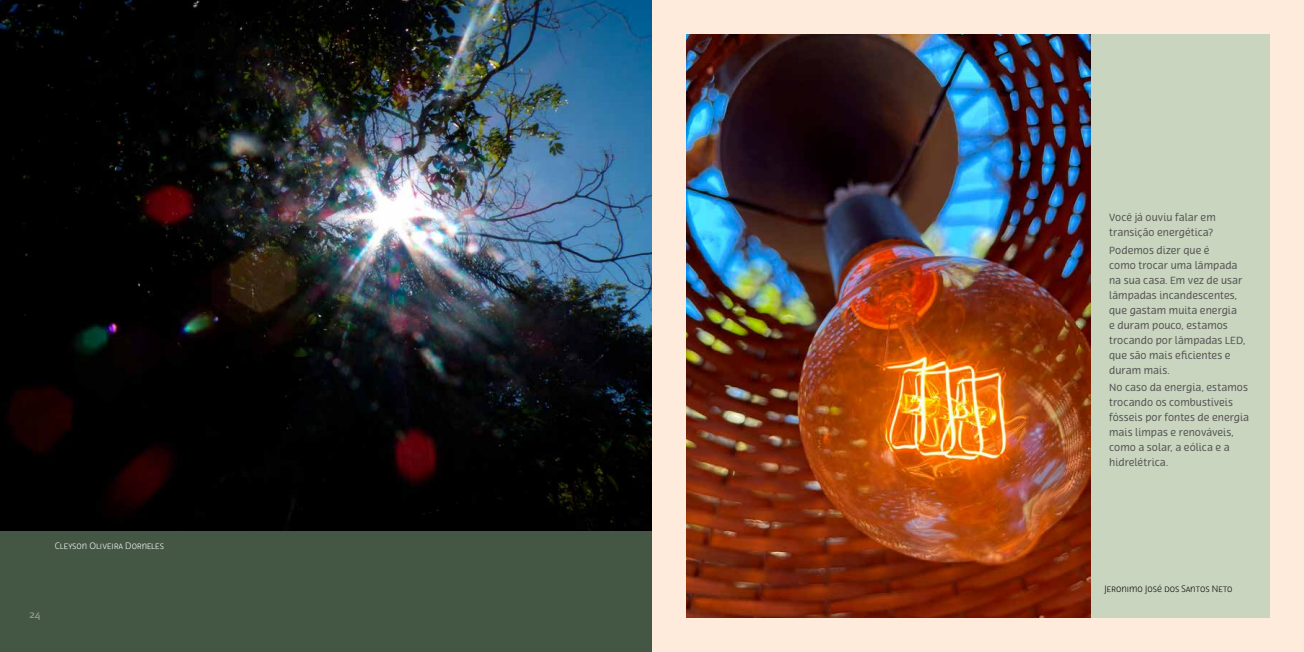
<style>
.page{position:relative;width:1304px;height:652px;background:#fff}
.page>*{position:absolute;margin:0;border:0;box-sizing:border-box;transform-origin:0 0}
.t1{font:11px "FP Dancer Serif";color:#9d9d9c}
.t2{font:10px/15px "Terfens";color:#575756}
.t3{font:300 9px "Terfens";color:#000}
.t4{font:300 9px "Terfens";color:#fff}
</style>
<div class="page">
<div style="left:0;top:0;width:652px;height:652px;background:#445744"></div>
<div style="left:652px;top:13px;width:636px;height:623px;background:#cad5bf"></div>
<img style="left:0;top:0;width:652px;height:530px">
<img style="left:687px;top:35px;width:403px;height:582px">
<div style="left:652px;top:0;width:652px;height:652px;border:34px solid #feebdc"></div>
<p class="t4" style="left:55px;top:540px;width:111px">Cleyson Oliveira Dorneles</p>
<p class="t1" style="left:29px;top:608px;width:13px">24</p>
<p class="t2" style="left:1109px;top:210px;width:108px">Você já ouviu falar em transição energética?</p>
<p class="t2" style="left:1109px;top:243px;width:138px">Podemos dizer que é<br>como trocar uma lâmpada na sua casa. Em vez de usar lâmpadas incandescentes, que gastam muita energia<br>e duram pouco, estamos trocando por lâmpadas LED, que são mais eficientes e duram mais.</p>
<p class="t2" style="left:1109px;top:381px;width:142px">No caso da energia, estamos trocando os combustíveis fósseis por fontes de energia mais limpas e renováveis, como a solar, a eólica e a hidrelétrica.</p>
<p class="t3" style="left:1105px;top:584px;width:129px">Jeronimo José dos Santos Neto</p>
</div>
